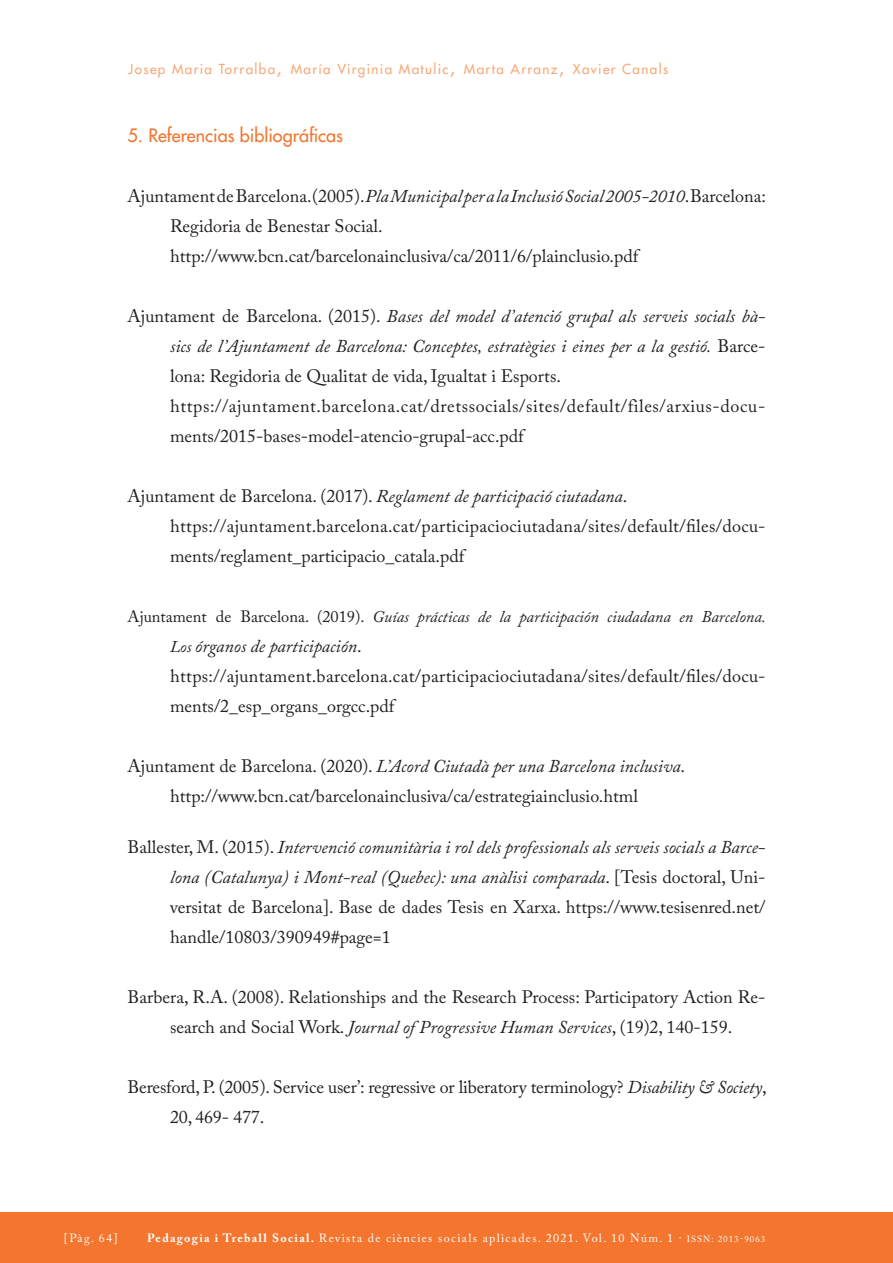
<style>
.page{position:relative;width:893px;height:1263px;background:#fff}
.page>*{position:absolute;margin:0;border:0;box-sizing:border-box;transform-origin:0 0}
.TEXT_COMU{font:18px/30px "Adobe Caslon Pro";color:#231f20}
.TEXT_COMU-2{font:18px/30px "Adobe Caslon Pro";letter-spacing:.02em;color:#231f20}
.INTERTITOLS{font:18px "Futura";color:#f3752e}
.TEXT_COMU-3{font:italic 16.35px "Adobe Caslon Pro";color:#231f20}
.CAPÇALERA_ESQUERRA{font:13.5px "Futura";letter-spacing:.1em;color:#f8a877}
.t1{font:12px "Adobe Caslon Pro";letter-spacing:.11em;color:#fff}
.s1{font-size:18px}
.s2{font-style:italic}
.s3{font-style:normal}
.s4{font-style:italic;font-size:16.35px}
.s5{font-weight:700}
.s6{font-size:9px}
</style>
<div class="page">
<div style="left:0;top:1212px;width:893px;height:51px;background:#f3752e"></div>
<p class="CAPÇALERA_ESQUERRA" style="left:129px;top:60px;width:541px">Josep Maria Torralba<span class="s1">,</span> María Virginia Matulic<span class="s1">,</span> Marta Arranz<span class="s1">,</span> Xavier Canals</p>
<p class="INTERTITOLS" style="left:128px;top:124px;width:217px">5. Referencias bibliográficas</p>
<p class="TEXT_COMU" style="left:170px;top:181px;width:597px;text-indent:-43px">Ajuntament de Barcelona. (2005). <span class="s2">Pla Municipal per a la Inclusió Social 2005-2010</span>. Barcelona:<br>Regidoria de Benestar Social. http://www.bcn.cat/barcelonainclusiva/ca/2011/6/plainclusio.pdf</p>
<p class="TEXT_COMU" style="left:170px;top:301px;width:597px;text-indent:-43px">Ajuntament de Barcelona. (2015). <span class="s2">Bases del model d’atenció grupal als serveis socials bà&shy;sics de l’Ajuntament de Barcelona: Conceptes, estratègies i eines per a la gestió.</span> Barce&shy;lona: Regidoria de Qualitat de vida, Igualtat i Esports. https://ajuntament.barcelona.cat/dretssocials/sites/default/files/arxius-docu&shy;ments/2015-bases-model-atencio-grupal-acc.pdf</p>
<p class="TEXT_COMU-2" style="left:170px;top:481px;width:597px;text-indent:-43px">Ajuntament de Barcelona. (2017). <span class="s2">Reglament de participació ciutadana</span>. https://ajuntament.barcelona.cat/participaciociutadana/sites/default/files/docu&shy;ments/reglament_participacio_catala.pdf</p>
<p class="TEXT_COMU-3" style="left:128px;top:607px;width:640px"><span class="s3">Ajuntament de Barcelona. (2019).</span> Guías prácticas de la participación ciudadana en Barcelona.</p>
<p class="TEXT_COMU-2" style="left:170px;top:631px;width:597px"><span class="s4">Los</span> <span class="s2">órganos de participación</span>. https://ajuntament.barcelona.cat/participaciociutadana/sites/default/files/docu&shy;ments/2_esp_organs_orgcc.pdf</p>
<p class="TEXT_COMU" style="left:128px;top:751px;width:559px;text-align:center">Ajuntament de Barcelona. (2020). <span class="s2">L’Acord Ciutadà per una Barcelona inclusiva</span>. http://www.bcn.cat/barcelonainclusiva/ca/estrategiainclusio.html</p>
<p class="TEXT_COMU" style="left:170px;top:832px;width:597px;text-align:justify;text-indent:-43px">Ballester, M. (2015). <span class="s2">Intervenció comunitària i rol dels professionals als serveis socials a Barce&shy;lona (Catalunya) i Mont-real (Quebec): una anàlisi comparada</span>. [Tesis doctoral, Uni&shy;versitat de Barcelona]. Base de dades Tesis en Xarxa. https://www.tesisenred.net/ handle/10803/390949#page=1</p>
<p class="TEXT_COMU" style="left:128px;top:982px;width:639px;text-align:center">Barbera, R.A. (2008). Relationships and the Research Process: Participatory Action Re&shy;search and Social Work. <span class="s2">Journal of Progressive Human Services</span>, (19)2, 140-159.</p>
<p class="TEXT_COMU" style="left:170px;top:1072px;width:598px;text-indent:-43px">Beresford, P. (2005). Service user’: regressive or liberatory terminology? <span class="s2">Disability &amp; Society</span>,<br>20, 469- 477.</p>
<p class="t1" style="left:64px;top:1231px;width:56px">[Pàg. 64]</p>
<p class="t1" style="left:147px;top:1231px;width:620px"><span class="s5">Pedagogia i Treball Social.</span> Revista de ciències socials aplicades. 2021. Vol. 10 Núm. 1 · <span class="s6">ISSN: 2013-9063</span></p>
</div>
